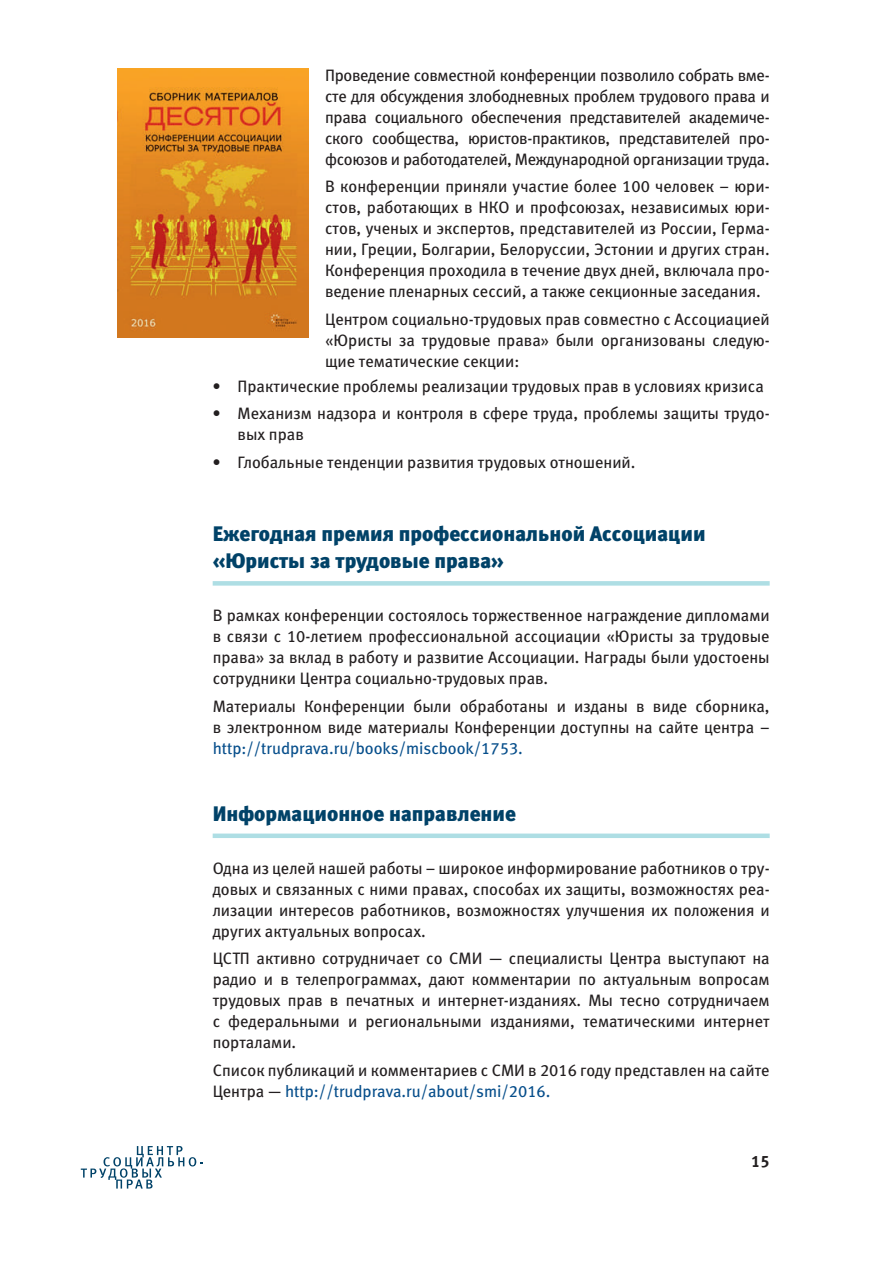
<style>
.page{position:relative;width:893px;height:1263px;background:#fff}
.page>*{position:absolute;margin:0;border:0;box-sizing:border-box;transform-origin:0 0}
.t1{font:21px/27px "Meta Black C";color:#004268}
.t2{font:16.5px/21px "Meta Book LFC";color:#231f20;text-align:justify}
.t3{font:16.5px "Meta Book LFC";color:#064e8b}
.t4{font:16.5px "Meta Bold LFC";color:#231f20}
.s1{color:#064e8b}
</style>
<div class="page">
<svg style="left:81px;top:1146px;width:122px;height:42px"></svg>
<img style="left:118px;top:68px;width:190px;height:270px">
<div style="left:213px;top:581px;width:557px;height:5px;background:#aedee4"></div>
<div style="left:213px;top:833px;width:557px;height:5px;background:#aedee4"></div>
<p class="t2" style="left:325px;top:65px;width:446px">Проведение совместной конференции позволило собрать вме&shy;сте для обсуждения злободневных проблем трудового права и права социального обеспечения представителей академиче&shy;ского сообщества, юристов-практиков, представителей про&shy;фсоюзов и работодателей, Международной организации труда.</p>
<p class="t2" style="left:325px;top:176px;width:446px">В конференции приняли участие более 100 человек – юри&shy;стов, работающих в НКО и профсоюзах, независимых юри&shy;стов, ученых и экспертов, представителей из России, Герма&shy;нии, Греции, Болгарии, Белоруссии, Эстонии и других стран.<br>Конференция проходила в течение двух дней, включала про&shy;ведение пленарных сессий, а также секционные заседания.</p>
<p class="t2" style="left:325px;top:309px;width:446px">Центром социально-трудовых прав совместно с Ассоциацией «Юристы за трудовые права» были организованы следую&shy;щие тематические секции:</p>
<p class="t2" style="left:213px;top:376px;width:553px">• Практические проблемы реализации трудовых прав в условиях кризиса</p>
<p class="t2" style="left:238px;top:403px;width:534px;text-indent:-25px">• Механизм надзора и контроля в сфере труда, проблемы защиты трудо&shy;вых прав</p>
<p class="t2" style="left:213px;top:452px;width:424px">• Глобальные тенденции развития трудовых отношений.</p>
<p class="t1" style="left:213px;top:521px;width:494px">Ежегодная премия профессиональной Ассоциации «Юристы за трудовые права»</p>
<p class="t2" style="left:213px;top:605px;width:558px">В рамках конференции состоялось торжественное награждение дипломами в связи с 10-летием профессиональной ассоциации «Юристы за трудовые права» за вклад в работу и развитие Ассоциации. Награды были удостоены сотрудники Центра социально-трудовых прав.</p>
<p class="t2" style="left:213px;top:695px;width:558px">Материалы Конференции были обработаны и изданы в виде сборника, в электронном виде материалы Конференции доступны на сайте центра –</p>
<p class="t3" style="left:213px;top:739px;width:312px">http://trudprava.ru/books/miscbook/1753.</p>
<p class="t1" style="left:213px;top:800px;width:305px">Информационное направление</p>
<p class="t2" style="left:213px;top:857px;width:558px">Одна из целей нашей работы – широкое информирование работников о тру&shy;довых и связанных с ними правах, способах их защиты, возможностях реа&shy;лизации интересов работников, возможностях улучшения их положения и других актуальных вопросах.</p>
<p class="t2" style="left:213px;top:948px;width:558px">ЦСТП активно сотрудничает со СМИ — специалисты Центра выступают на радио и в телепрограммах, дают комментарии по актуальным вопросам трудовых прав в печатных и интернет-изданиях. Мы тесно сотрудничаем с федеральными и региональными изданиями, тематическими интернет порталами.</p>
<p class="t2" style="left:213px;top:1059px;width:558px">Список публикаций и комментариев с СМИ в 2016 году представлен на сайте<br>Центра — <span class="s1">http://trudprava.ru/about/smi/2016.</span></p>
<p class="t4" style="left:751px;top:1152px;width:20px">15</p>
</div>
